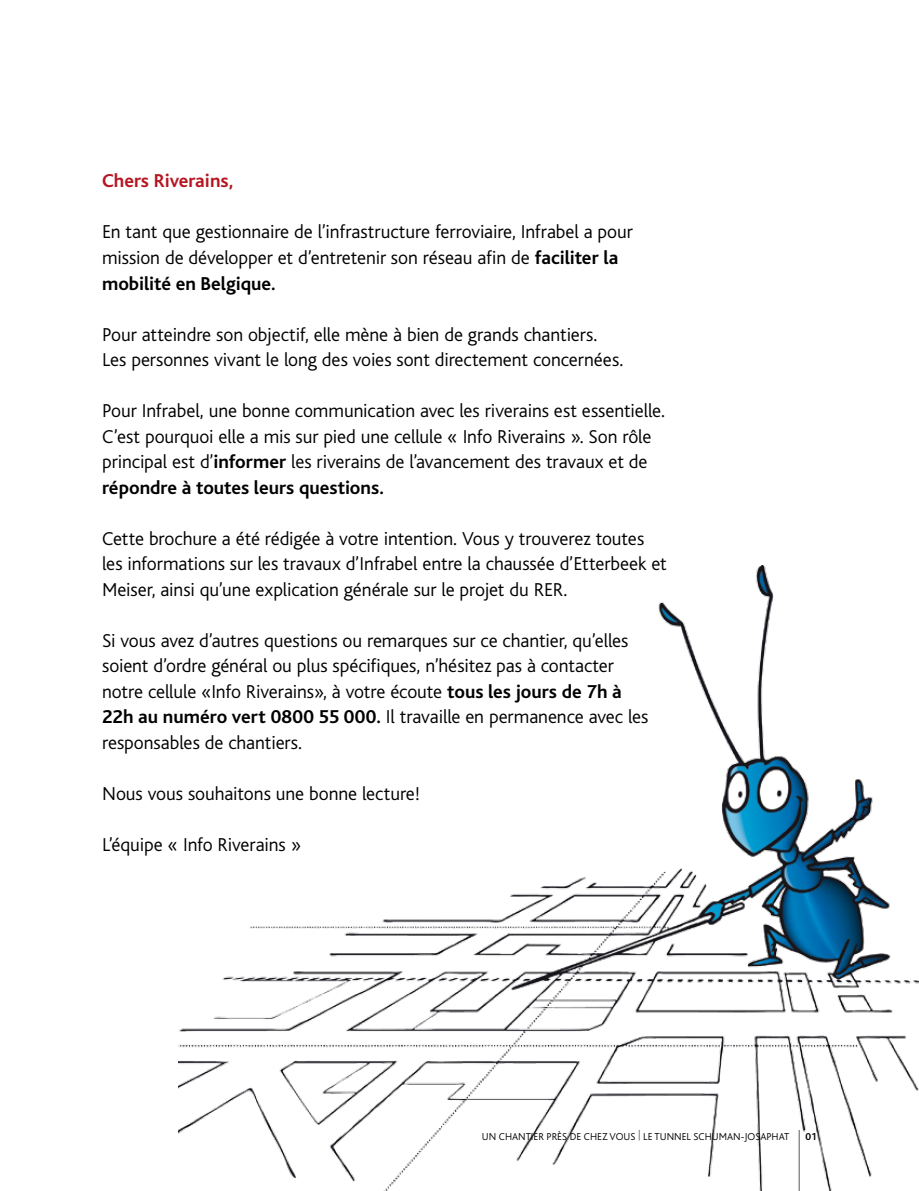
<style>
.page{position:relative;width:919px;height:1191px;background:#fff}
.page>*{position:absolute;margin:0;border:0;box-sizing:border-box;transform-origin:0 0}
.t1{font:300 19.5px/25.5px "Bliss";letter-spacing:-.005em;color:#000}
.t2{font:700 19.5px "Bliss";color:#b51621}
.t3{font:300 10.5px "Bliss";color:#000}
.t4{font:700 10.5px "Bliss";color:#000}
.s1{font-weight:700}
.s2{color:#58585a}
</style>
<div class="page">
<img style="left:178px;top:566px;width:740px;height:625px">
<hr style="left:798px;top:1130px;width:1px;height:61px;background:#58585a">
<p class="t2" style="left:102px;top:171px;width:133px">Chers Riverains,</p>
<p class="t1" style="left:102px;top:220px;width:532px">En tant que gestionnaire de l’infrastructure ferroviaire, Infrabel a pour mission de développer et d’entretenir son réseau afin de <span class="s1">faciliter la mobilité en Belgique.</span></p>
<p class="t1" style="left:102px;top:322px;width:522px">Pour atteindre son objectif, elle mène à bien de grands chantiers.<br>Les personnes vivant le long des voies sont directement concernées.</p>
<p class="t1" style="left:102px;top:398px;width:564px">Pour Infrabel, une bonne communication avec les riverains est essentielle.<br>C’est pourquoi elle a mis sur pied une cellule « Info Riverains ». Son rôle principal est d’<span class="s1">informer</span> les riverains de l’avancement des travaux et de <span class="s1">répondre à toutes leurs questions.</span></p>
<p class="t1" style="left:102px;top:526px;width:566px">Cette brochure a été rédigée à votre intention. Vous y trouverez toutes les informations sur les travaux d’Infrabel entre la chaussée d’Etterbeek et<br>Meiser, ainsi qu’une explication générale sur le projet du RER.</p>
<p class="t1" style="left:102px;top:628px;width:548px">Si vous avez d’autres questions ou remarques sur ce chantier, qu’elles soient d’ordre général ou plus spécifiques, n’hésitez pas à contacter notre cellule «Info Riverains», à votre écoute <span class="s1">tous les jours de 7h à 22h au numéro vert 0800 55 000.</span> Il travaille en permanence avec les responsables de chantiers.</p>
<p class="t1" style="left:102px;top:781px;width:319px">Nous vous souhaitons une bonne lecture!</p>
<p class="t1" style="left:102px;top:832px;width:201px">L’équipe « Info Riverains »</p>
<p class="t3" style="left:482px;top:1130px;width:192px">un chantier près de chez vous <span class="s2">|</span> Le tunnel</p>
<p class="t3" style="left:693px;top:1130px;width:97px">Schuman -Josaphat</p>
<p class="t4" style="left:805px;top:1130px;width:13px">01</p>
</div>
